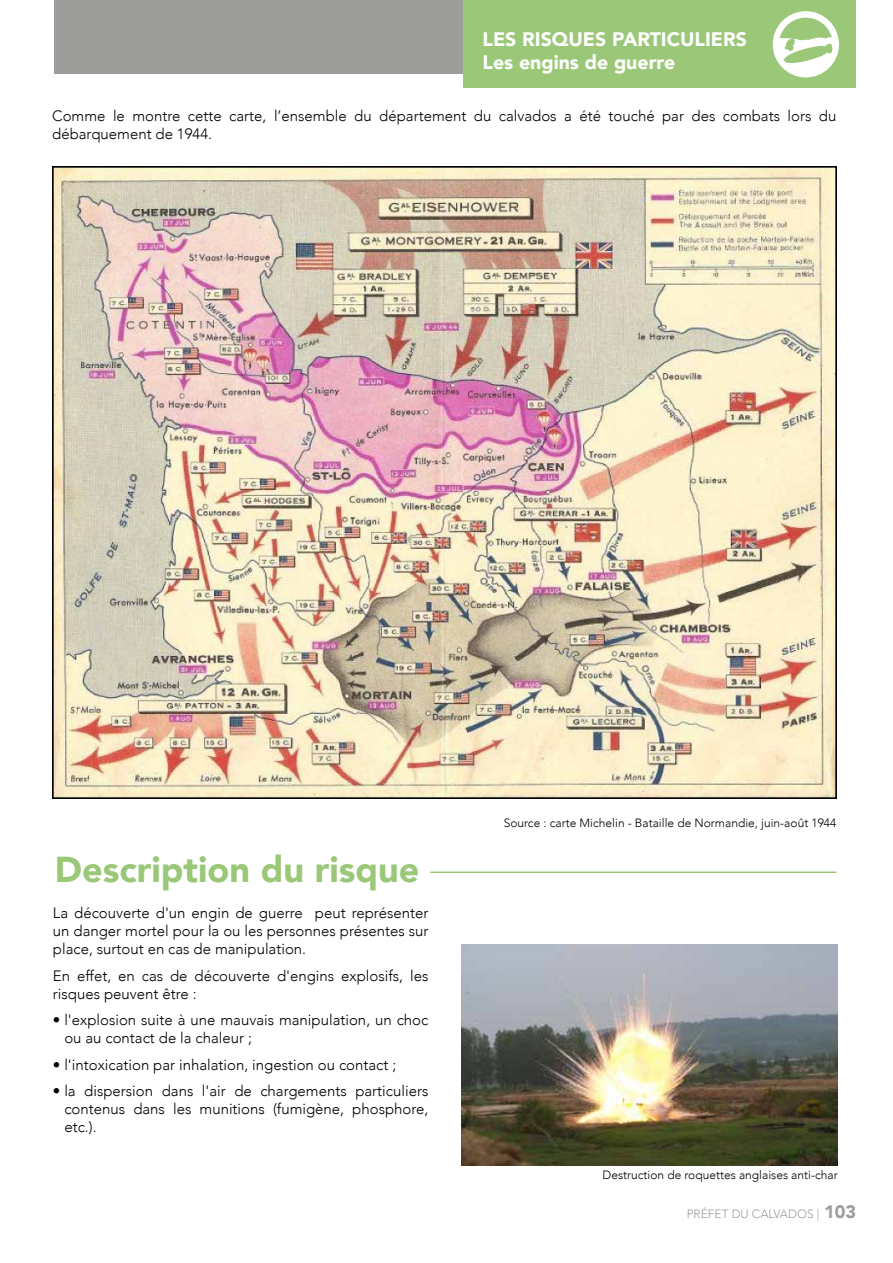
<style>
.page{position:relative;width:893px;height:1263px;background:#fff}
.page>*{position:absolute;margin:0;border:0;box-sizing:border-box;transform-origin:0 0}
.t1{font:900 36px "Avenir";color:#9bc878}
.t2{font:900 19.5px/23.4px "Avenir";color:#fff}
.t3{font:300 15px/18px "Avenir";color:#000}
.t4{font:300 12px "Avenir";color:#000}
.t5{font:300 12px "Avenir";color:#9d9d9c}
.s1{font-weight:900;font-size:18px}
</style>
<div class="page">
<div style="left:54px;top:0;width:784px;height:73px;background:#9d9d9c"></div>
<div style="left:463px;top:0;width:392px;height:87px;background:#9bc878"></div>
<svg style="left:773px;top:11px;width:66px;height:66px"></svg>
<img style="left:52px;top:166px;width:784px;height:632px">
<hr style="left:430px;top:871px;width:406px;height:2px;background:#9bc878">
<img style="left:462px;top:944px;width:375px;height:221px">
<h2 class="t2" style="left:483px;top:27px;width:266px">LES RISQUES PARTICULIERS<br>Les engins de guerre</h2>
<p class="t3" style="left:52px;top:107px;width:786px">Comme le montre cette carte, l’ensemble du département du calvados a été touché par des combats lors du débarquement de 1944.</p>
<h1 class="t1" style="left:55px;top:839px;width:366px">Description du risque</h1>
<p class="t3" style="left:53px;top:904px;width:377px;text-align:justify">La découverte d'un engin de guerre peut représenter un danger mortel pour la ou les personnes présentes sur place, surtout en cas de manipulation.</p>
<p class="t3" style="left:53px;top:967px;width:377px">En effet, en cas de découverte d'engins explosifs, les risques peuvent être :</p>
<p class="t3" style="left:64px;top:1011px;width:366px;text-indent:-11px">• l'explosion suite à une mauvais manipulation, un choc ou au contact de la chaleur ;</p>
<p class="t3" style="left:53px;top:1056px;width:345px">• l'intoxication par inhalation, ingestion ou contact ;</p>
<p class="t3" style="left:64px;top:1082px;width:366px;text-align:justify;text-indent:-11px">• la dispersion dans l'air de chargements particuliers contenus dans les munitions (fumigène, phosphore, etc.).</p>
<p class="t4" style="left:504px;top:816px;width:334px">Source : carte Michelin - Bataille de Normandie, juin-août 1944</p>
<p class="t4" style="left:602px;top:1167px;width:237px">Destruction de roquettes anglaises anti-char</p>
<p class="t5" style="left:687px;top:1207px;width:171px">PRÉFET DU CALVADOS | <span class="s1">103</span></p>
</div>
